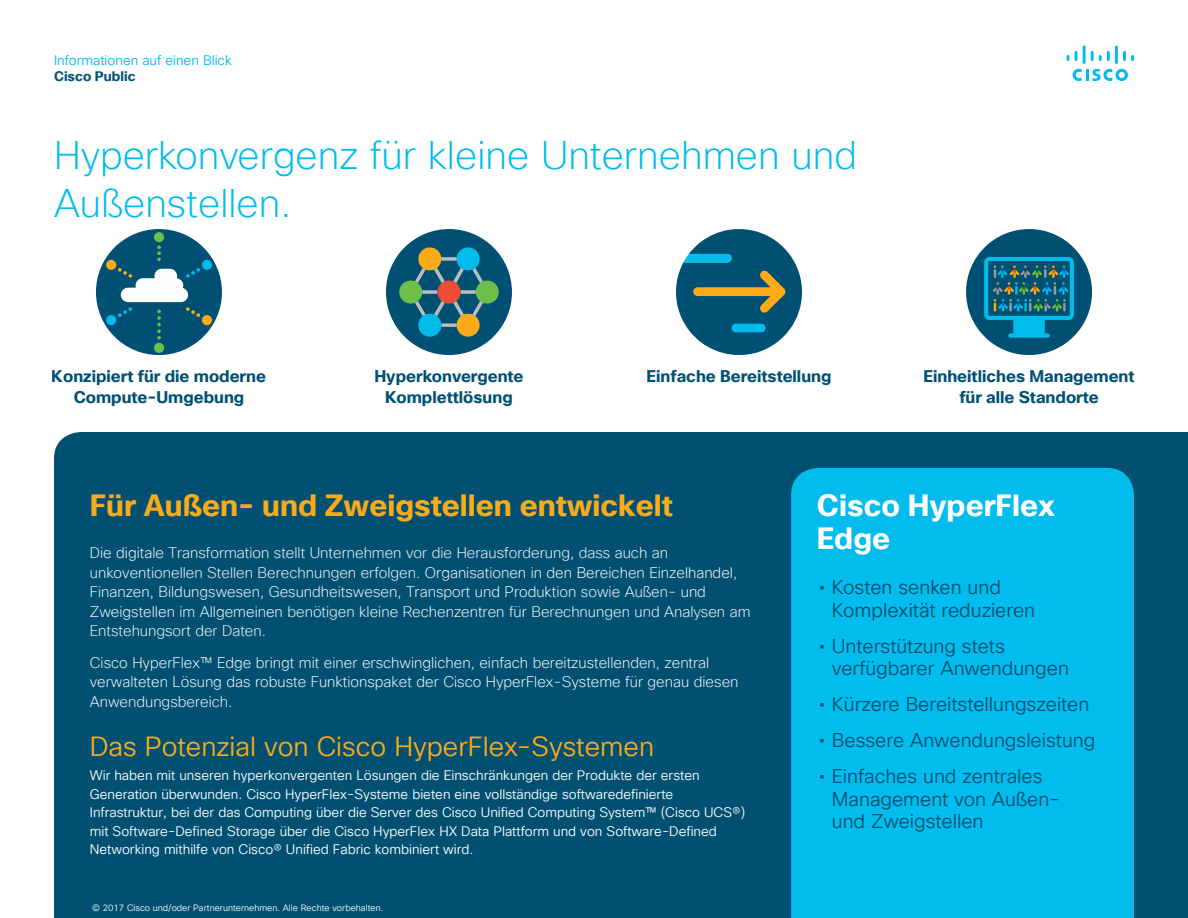
<style>
.page{position:relative;width:1188px;height:918px;background:#fff}
.page>*{position:absolute;margin:0;border:0;box-sizing:border-box;transform-origin:0 0}
.t1{font:200 39px/47.7px "Cisco Sans TT";color:#01bcec}
.t2{font:700 30px "Cisco Sans TT";color:#faab1a}
.t3{font:700 30px/33px "Cisco Sans TT";color:#fff}
.t4{font:27px "Cisco Sans TT Light";color:#faab1a}
.t5{font:19.5px/22.5px "Cisco Sans TT Light";color:#005073}
.t6{font:700 16.5px/21px "Cisco Sans TT";color:#005073;text-align:center}
.t7{font:200 15px/19.5px "Cisco Sans TT";color:#fff}
.t8{font:13.5px/18.5px "Cisco Sans TT Light";color:#fff}
.t9{font:13.5px "Cisco Sans TT Light";color:#01bcec}
.t10{font:700 13.5px "Cisco Sans TT";color:#005073}
.t11{font:9px "Cisco Sans TT Light";color:#fff}
.s1{font-family:"Cisco Sans TT"}
</style>
<div class="page">
<svg style="left:1073px;top:69px;width:55px;height:12px"></svg>
<svg style="left:1067px;top:55px;width:2px;height:6px"></svg>
<svg style="left:1075px;top:51px;width:3px;height:10px"></svg>
<hr style="left:1083px;top:45px;width:3px;height:19px;background:#01bcec">
<svg style="left:1091px;top:51px;width:19px;height:10px"></svg>
<hr style="left:1115px;top:45px;width:3px;height:19px;background:#01bcec">
<svg style="left:1123px;top:51px;width:11px;height:10px"></svg>
<div style="left:54px;top:432px;width:1134px;height:486px;background:#015072"></div>
<div style="left:791px;top:468px;width:343px;height:450px;background:#01bcec"></div>
<div style="left:96px;top:229px;width:126px;height:126px;background:#005073;border-radius:50%"></div>
<div style="left:154px;top:232px;width:10px;height:10px;background:#6ebe4a;border-radius:50%"></div>
<div style="left:106px;top:260px;width:10px;height:10px;background:#fbab18;border-radius:50%"></div>
<div style="left:202px;top:315px;width:10px;height:10px;background:#fbab18;border-radius:50%"></div>
<div style="left:106px;top:315px;width:10px;height:10px;background:#00bcea;border-radius:50%"></div>
<div style="left:154px;top:343px;width:10px;height:10px;background:#6ebe4a;border-radius:50%"></div>
<div style="left:202px;top:260px;width:10px;height:10px;background:#00bcea;border-radius:50%"></div>
<svg style="left:157px;top:245px;width:4px;height:16px"></svg>
<svg style="left:118px;top:268px;width:82px;height:72px"></svg>
<div style="left:386px;top:229px;width:126px;height:126px;background:#005073;border-radius:50%"></div>
<svg style="left:397px;top:247px;width:103px;height:90px"></svg>
<svg style="left:676px;top:229px;width:126px;height:126px"></svg>
<div style="left:966px;top:229px;width:126px;height:126px;background:#005073;border-radius:50%"></div>
<svg style="left:984px;top:257px;width:90px;height:81px"></svg>
<p class="t9" style="left:54px;top:51px;width:179px">Informationen auf einen Blick</p>
<p class="t10" style="left:54px;top:68px;width:83px">Cisco Public</p>
<h1 class="t1" style="left:54px;top:133px;width:805px">Hyperkonvergenz für kleine Unternehmen und<br>Außenstellen.</h1>
<p class="t6" style="left:52px;top:367px;width:216px">Konzipiert für die moderne<br>Compute-Umgebung</p>
<p class="t6" style="left:374px;top:367px;width:151px">Hyperkonvergente<br>Komplettlösung</p>
<p class="t6" style="left:647px;top:367px;width:186px">Einfache Bereitstellung</p>
<p class="t6" style="left:923px;top:367px;width:213px">Einheitliches Management für alle Standorte</p>
<h2 class="t2" style="left:90px;top:486px;width:585px">Für Außen- und Zweigstellen entwickelt</h2>
<p class="t7" style="left:90px;top:544px;width:662px">Die digitale Transformation stellt Unternehmen vor die Herausforderung, dass auch an unkoventionellen Stellen Berechnungen erfolgen. Organisationen in den Bereichen Einzelhandel, Finanzen, Bildungswesen, Gesundheitswesen, Transport und Produktion sowie Außen- und Zweigstellen im Allgemeinen benötigen kleine Rechenzentren für Berechnungen und Analysen am Entstehungsort der Daten.</p>
<p class="t7" style="left:90px;top:653px;width:650px">Cisco HyperFlex™ Edge bringt mit einer erschwinglichen, einfach bereitzustellenden, zentral verwalteten Lösung das robuste Funktionspaket der Cisco HyperFlex-Systeme für genau diesen<br>Anwendungsbereich.</p>
<h3 class="t4" style="left:90px;top:729px;width:566px">Das Potenzial von Cisco HyperFlex-Systemen</h3>
<p class="t8" style="left:90px;top:767px;width:657px">Wir haben mit unseren hyperkonvergenten Lösungen die Einschränkungen der Produkte der ersten Generation überwunden. Cisco HyperFlex-Systeme bieten eine vollständige softwaredefinierte Infrastruktur, bei der das Computing über die Server des Cisco Unified Computing System™ (Cisco UCS®) mit Software-Defined Storage über die Cisco HyperFlex HX Data Plattform und von Software-Defined Networking mithilfe von Cisco® Unified Fabric kombiniert wird.</p>
<p class="t11" style="left:92px;top:902px;width:293px">© 2017 Cisco und/oder Partnerunternehmen. Alle Rechte vorbehalten.</p>
<h2 class="t3" style="left:817px;top:490px;width:240px">Cisco HyperFlex<br>Edge</h2>
<h3 class="t5" style="left:832px;top:577px;width:205px;text-indent:-13px"><span class="s1">•</span> Kosten senken und<br>Komplexität reduzieren</h3>
<h3 class="t5" style="left:832px;top:635px;width:239px;text-indent:-13px"><span class="s1">•</span> Unterstützung stets verfügbarer Anwendungen</h3>
<h3 class="t5" style="left:819px;top:694px;width:272px"><span class="s1">•</span> Kürzere Bereitstellungszeiten</h3>
<h3 class="t5" style="left:819px;top:730px;width:278px"><span class="s1">•</span> Bessere Anwendungsleistung</h3>
<h3 class="t5" style="left:832px;top:766px;width:230px;text-indent:-13px"><span class="s1">•</span> Einfaches und zentrales<br>Management von Außen&shy;und Zweigstellen</h3>
</div>
